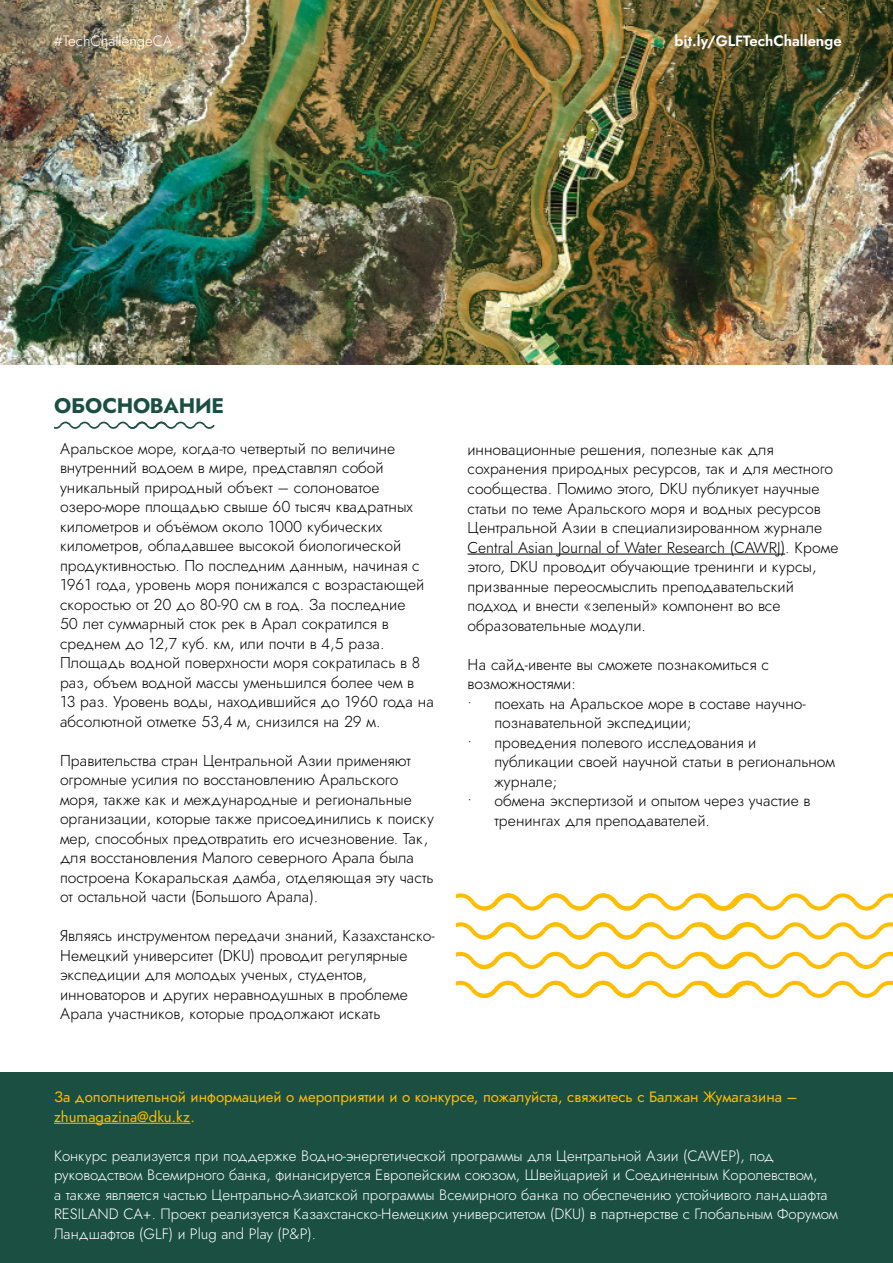
<style>
.page{position:relative;width:893px;height:1263px;background:#fff}
.page>*{position:absolute;margin:0;border:0;box-sizing:border-box;transform-origin:0 0}
.t1{font:700 21px "Jost";letter-spacing:-.015em;color:#1a4f42}
.t2{font:300 15.75px/19.5px "Jost";color:#000}
.t3{font:300 15px/19.5px "Jost";color:#fff}
.t4{font:15px/19.5px "Jost";color:#ffbd00}
.t5{font:600 15px "Jost";color:#fff}
</style>
<div class="page">
<div style="left:0;top:1073px;width:893px;height:190px;background:#1a4f42"></div>
<hr style="left:54px;top:1123px;width:137px;height:1px;background:#ffbd00">
<img style="left:0;top:0;width:893px;height:365px">
<hr style="left:467px;top:554px;width:318px;height:1px;background:#000">
<svg style="left:54px;top:422px;width:161px;height:7px"></svg>
<svg style="left:457px;top:922px;width:436px;height:17px"></svg>
<svg style="left:457px;top:893px;width:436px;height:17px"></svg>
<svg style="left:457px;top:981px;width:436px;height:17px"></svg>
<svg style="left:457px;top:952px;width:436px;height:17px"></svg>
<p class="t3" style="left:54px;top:31px;width:120px">#TechChallengeCA</p>
<p class="t5" style="left:675px;top:31px;width:169px">bit.ly/GLFTechChallenge</p>
<p class="t1" style="left:54px;top:390px;width:172px">ОБОСНОВАНИЕ</p>
<p class="t2" style="left:60px;top:439px;width:376px">Аральское море, когда-то четвертый по величине внутренний водоем в мире, представлял собой уникальный природный объект – солоноватое озеро-море площадью свыше 60 тысяч квадратных километров и объёмом около 1000 кубических километров, обладавшее высокой биологической продуктивностью. По последним данным, начиная с 1961 года, уровень моря понижался с возрастающей скоростью от 20 до 80-90 см в год. За последние<br>50 лет суммарный сток рек в Арал сократился в среднем до 12,7 куб. км, или почти в 4,5 раза.<br>Площадь водной поверхности моря сократилась в 8 раз, объем водной массы уменьшился более чем в<br>13 раз. Уровень воды, находившийся до 1960 года на абсолютной отметке 53,4 м, снизился на 29 м.</p>
<p class="t2" style="left:60px;top:751px;width:375px">Правительства стран Центральной Азии применяют огромные усилия по восстановлению Аральского моря, также как и международные и региональные организации, которые также присоединились к поиску мер, способных предотвратить его исчезновение. Так, для восстановления Малого северного Арала была построена Кокаральская дамба, отделяющая эту часть от остальной части (Большого Арала).</p>
<p class="t2" style="left:60px;top:926px;width:376px">Являясь инструментом передачи знаний, Казахстанско-Немецкий университет (DKU) проводит регулярные экспедиции для молодых ученых, студентов, инноваторов и других неравнодушных в проблеме Арала участников, которые продолжают искать</p>
<p class="t2" style="left:467px;top:440px;width:372px">инновационные решения, полезные как для сохранения природных ресурсов, так и для местного сообщества. Помимо этого, DKU публикует научные статьи по теме Аральского моря и водных ресурсов Центральной Азии в специализированном журнале Central Asian Journal of Water Research (CAWRJ). Кроме этого, DKU проводит обучающие тренинги и курсы, призванные переосмыслить преподавательский подход и внести «зеленый» компонент во все образовательные модули.</p>
<p class="t2" style="left:467px;top:654px;width:303px">На сайд-ивенте вы сможете познакомиться с возможностями:</p>
<p class="t2" style="left:494px;top:693px;width:313px;text-indent:-27px">• поехать на Аральское море в составе научно&shy;познавательной экспедиции;</p>
<p class="t2" style="left:494px;top:732px;width:342px;text-indent:-27px">• проведения полевого исследования и публикации своей научной статьи в региональном журнале;</p>
<p class="t2" style="left:494px;top:791px;width:317px;text-indent:-27px">• обмена экспертизой и опытом через участие в тренингах для преподавателей.</p>
<p class="t4" style="left:54px;top:1087px;width:745px">За дополнительной информацией о мероприятии и о конкурсе, пожалуйста, свяжитесь с Балжан Жумагазина – zhumagazina@dku.kz.</p>
<p class="t3" style="left:54px;top:1146px;width:785px">Конкурс реализуется при поддержке Водно-энергетической программы для Центральной Азии (CAWEP), под руководством Всемирного банка, финансируется Европейским союзом, Швейцарией и Соединенным Королевством,<br>а также является частью Центрально-Азиатской программы Всемирного банка по обеспечению устойчивого ландшафта RESILAND CA+. Проект реализуется Казахстанско-Немецким университетом (DKU) в партнерстве с Глобальным Форумом Ландшафтов (GLF) и Plug and Play (P&amp;P).</p>
</div>
